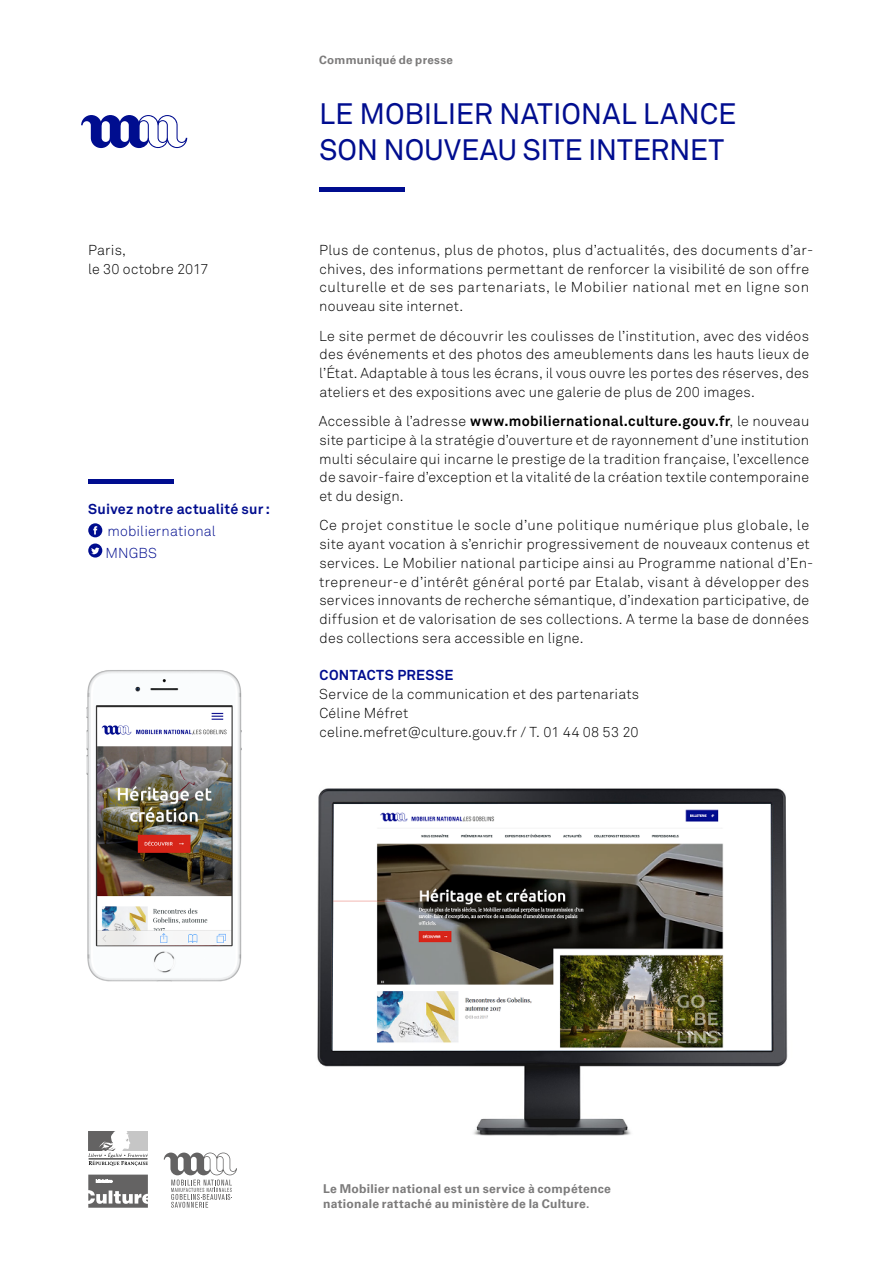
<style>
.page{position:relative;width:893px;height:1263px;background:#fff}
.page>*{position:absolute;margin:0;border:0;box-sizing:border-box;transform-origin:0 0}
.t1{font:29.25px/36px "Akkurat Pro";letter-spacing:-.005em;color:#000d8f}
.t2{font:300 14.25px/18.8px "Akkurat Pro";letter-spacing:.015em;color:#000}
.t3{font:700 14.25px "Akkurat Pro";letter-spacing:.02em;color:#000d8f}
.t4{font:300 14.25px/21.8px "Akkurat Pro";letter-spacing:.01em;color:#000d8f}
.t5{font:700 12.15px/14.5px "Univers LT Std";letter-spacing:.02em;color:#7c7b7b}
.t6{font:700 11.7px "Univers LT Std";letter-spacing:.025em;color:#7c7b7b}
.s1{font-weight:700}
</style>
<div class="page">
<hr style="left:319px;top:187px;width:85px;height:4px;background:#000d8f">
<div style="left:88px;top:523px;width:14px;height:14px;background:#000d8f;border-radius:50%"></div>
<svg style="left:93px;top:526px;width:4px;height:8px"></svg>
<svg style="left:88px;top:543px;width:14px;height:14px"></svg>
<svg style="left:91px;top:548px;width:8px;height:6px"></svg>
<hr style="left:88px;top:479px;width:85px;height:4px;background:#000d8f">
<svg style="left:81px;top:115px;width:106px;height:33px"></svg>
<svg style="left:164px;top:1152px;width:73px;height:56px"></svg>
<svg style="left:88px;top:1174px;width:60px;height:34px"></svg>
<svg style="left:88px;top:1131px;width:60px;height:35px"></svg>
<img style="left:317px;top:788px;width:471px;height:348px">
<img style="left:86px;top:670px;width:156px;height:312px">
<p class="t2" style="left:88px;top:241px;width:122px">Paris,<br>le 30 octobre 2017</p>
<p class="t3" style="left:88px;top:501px;width:183px">Suivez notre actualité sur:</p>
<p class="t4" style="left:106px;top:520px;width:112px">mobiliernational<br>MNGBS</p>
<p class="t6" style="left:319px;top:53px;width:135px">Communiqué de presse</p>
<h1 class="t1" style="left:319px;top:96px;width:419px">LE MOBILIER NATIONAL LANCE<br>SON NOUVEAU SITE INTERNET</h1>
<p class="t2" style="left:319px;top:241px;width:496px">Plus de contenus, plus de photos, plus d’actualités, des documents d’ar&shy;chives, des informations permettant de renforcer la visibilité de son offre culturelle et de ses partenariats, le Mobilier national met en ligne son nouveau site internet.</p>
<p class="t2" style="left:319px;top:326px;width:492px;text-align:justify">Le site permet de découvrir les coulisses de l’institution, avec des vidéos des événements et des photos des ameublements dans les hauts lieux de l’État. Adaptable à tous les écrans, il vous ouvre les portes des réserves, des ateliers et des expositions avec une galerie de plus de 200 images.</p>
<p class="t2" style="left:319px;top:411px;width:492px;text-align:justify">Accessible à l’adresse <span class="s1">www.mobiliernational.culture.gouv.fr</span>, le nouveau site participe à la stratégie d’ouverture et de rayonnement d’une institution multi séculaire qui incarne le prestige de la tradition française, l’excellence de savoir-faire d’exception et la vitalité de la création textile contemporaine et du design.</p>
<p class="t2" style="left:319px;top:516px;width:496px">Ce projet constitue le socle d’une politique numérique plus globale, le site ayant vocation à s’enrichir progressivement de nouveaux contenus et services. Le Mobilier national participe ainsi au Programme national d’En&shy;trepreneur-e d’intérêt général porté par Etalab, visant à développer des services innovants de recherche sémantique, d’indexation participative, de diffusion et de valorisation de ses collections. A terme la base de données des collections sera accessible en ligne.</p>
<p class="t3" style="left:320px;top:666px;width:135px">CONTACTS PRESSE</p>
<p class="t2" style="left:319px;top:685px;width:321px">Service de la communication et des partenariats<br>Céline Méfret<br>celine.mefret@culture.gouv.fr / T. 01 44 08 53 20</p>
<p class="t5" style="left:323px;top:1182px;width:289px">Le Mobilier national est un service à compétence nationale rattaché au ministère de la Culture.</p>
</div>
